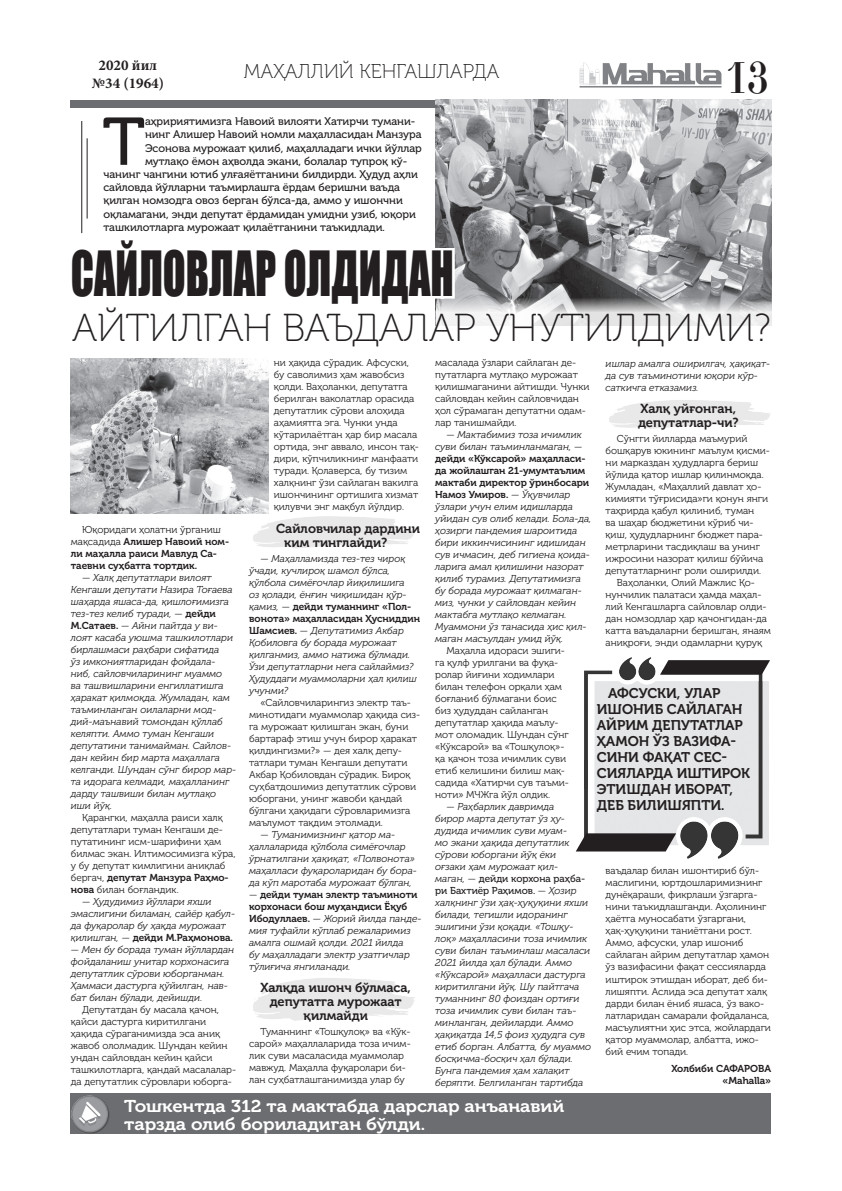
<style>
.page{position:relative;width:842px;height:1191px;background:#fff}
.page>*{position:absolute;margin:0;border:0;box-sizing:border-box;transform-origin:0 0}
.osn{font:67.1px "Museo Cyrl 500";color:#231f20}
.osn-2{font:57.2px "Impact Cyr Uzb";color:#231f20;scale:.74 1}
.t1{font:44.1px "Didona C";color:#231f20;scale:.8 1}
.osn-3{font:38.9px "Museo Cyrl 100";letter-spacing:-.005em;color:#231f20}
.ЗАГОЛОВКА_2{font:20px "Museo Cyrl 100";color:#231f20}
.t2{font:17px/18px "Museo Cyrl 700";color:#fff;scale:1.1 1}
.t3{font:700 15px/18px "Minion Pro";color:#231f20;text-align:center}
.osn-4{font:14px/16px "Museo Cyrl 700";color:#231f20}
.Podpis{font:13px/14px "Museo Cyrl 700";color:#231f20}
.osn-5{font:11px "Museo Cyrl 500";color:#231f20}
.osn-6{font:italic 10px/12px "Museo Cyrl 300";color:#231f20}
.osn-7{font:10px/12px "Museo Cyrl 300";color:#231f20}
.osn-8{font:10px/12px "Museo Cyrl 700";color:#231f20}
.s1{font-family:"Museo Cyrl 300"}
.s2{font-family:"Museo Cyrl 700";font-style:normal}
.s3{font-family:"Museo Cyrl 700"}
.s4{font-family:"Museo Cyrl 500";font-style:normal}
</style>
<div class="page">
<div style="left:71px;top:100px;width:700px;height:8px;background:#6c6d70"></div>
<img style="left:580px;top:62px;width:141px;height:26px">
<div style="left:71px;top:1093px;width:700px;height:41px;background:#6c6d70"></div>
<img style="left:71px;top:1095px;width:38px;height:39px">
<hr style="left:81px;top:121px;width:1px;height:112px;background:#231f20">
<hr style="left:87px;top:138px;width:1px;height:81px;background:#231f20">
<img style="left:436px;top:99px;width:335px;height:198px">
<svg style="left:81px;top:193px;width:376px;height:124px"></svg>
<img style="left:71px;top:358px;width:197px;height:156px">
<img style="left:584px;top:657px;width:185px;height:104px">
<img style="left:584px;top:761px;width:185px;height:97px">
<svg style="left:576px;top:833px;width:100px;height:18px"></svg>
<svg style="left:660px;top:660px;width:110px;height:14px"></svg>
<svg style="left:436px;top:297px;width:336px;height:29px"></svg>
<h3 class="t3" style="left:92px;top:56px;width:74px">2020 йил №34 (1964)</h3>
<p class="ЗАГОЛОВКА_2" style="left:244px;top:60px;width:257px">МАҲАЛЛИЙ КЕНГАШЛАРДА</p>
<p class="osn" style="left:103px;top:105px;width:44px">Т</p>
<p class="osn-5" style="left:145px;top:115px;width:272px">аҳририятимизга Навоий вилояти Хатирчи тумани-</p>
<p class="osn-5" style="left:145px;top:129px;width:278px">нинг Алишер Навоий номли маҳалласидан Манзура</p>
<p class="osn-5" style="left:145px;top:142px;width:278px">Эсонова мурожаат қилиб, маҳалладаги ички йўллар</p>
<p class="osn-5" style="left:145px;top:155px;width:264px">мутлақо ёмон аҳволда экани, болалар тупроқ кў-</p>
<p class="osn-5" style="left:103px;top:168px;width:316px">чанинг чангини ютиб улғаяётганини билдирди. Ҳудуд аҳли</p>
<p class="osn-5" style="left:103px;top:181px;width:298px">сайловда йўлларни таъмирлашга ёрдам беришни ваъда</p>
<p class="osn-5" style="left:103px;top:195px;width:301px">қилган номзодга овоз берган бўлса-да, аммо у ишончни</p>
<p class="osn-5" style="left:103px;top:208px;width:314px">оқламагани, энди депутат ёрдамидан умидни узиб, юқори</p>
<p class="osn-5" style="left:103px;top:221px;width:283px">ташкилотларга мурожаат қилаётганини таъкидлади.</p>
<p class="osn-2" style="left:71px;top:240px;width:519px">САЙЛОВЛАР ОЛДИДАН</p>
<h3 class="t1" style="left:726px;top:55px;width:54px">13</h3>
<p class="osn-3" style="left:72px;top:307px;width:700px">АЙТИЛГАН ВАЪДАЛАР УНУТИЛДИМИ?</p>
<p class="osn-8" style="left:71px;top:524px;width:160px;text-indent:11px"><span class="s1">Юқоридаги ҳолатни ўрганиш мақсадида</span> Алишер Навоий ном&shy;ли маҳалла раиси Мавлуд Са&shy;таевни суҳбатга тортдик.</p>
<p class="osn-6" style="left:71px;top:572px;width:167px;text-indent:11px">— Халқ депутатлари вилоят<br>Кенгаши депутати Назира Тоғаева шаҳарда яшаса-да, қишлоғимизга тез-тез келиб туради, — <span class="s2">дейди<br>М.Сатаев.</span> — Айни пайтда у ви&shy;лоят касаба уюшма ташкилотлари бирлашмаси раҳбари сифатида<br>ўз имкониятларидан фойдала&shy;ниб, сайловчиларининг муаммо<br>ва ташвишларини енгиллатишга ҳаракат қилмоқда. Жумладан, кам таъминланган оилаларни мод&shy;дий-маънавий томондан қўллаб келяпти. Аммо туман Кенгаши депутатини танимайман. Сайлов&shy;дан кейин бир марта маҳаллага келганди. Шундан сўнг бирор мар&shy;та идорага келмади, маҳалланинг дарду ташвиши билан мутлақо иши йўқ.</p>
<p class="osn-7" style="left:71px;top:812px;width:166px;text-indent:11px">Қарангки, маҳалла раиси халқ депутатлари туман Кенгаши де&shy;путатининг исм-шарифини ҳам билмас экан. Илтимосимизга кўра, у бу депутат кимлигини аниқлаб бергач, <span class="s3">депутат Манзура Раҳмо&shy;нова</span> билан боғландик.</p>
<p class="osn-6" style="left:71px;top:896px;width:166px;text-indent:11px">— Ҳудудимиз йўллари яхши эмаслигини биламан, сайёр қабул&shy;да фуқаролар бу ҳақда мурожаат қилишган, — <span class="s2">дейди М.Раҳмонова.</span></p>
<p class="osn-6" style="left:71px;top:944px;width:165px">— Мен бу борада туман йўллардан фойдаланиш унитар корхонасига депутатлик сўрови юборганман.<br>Ҳаммаси дастурга қўйилган, нав&shy;бат билан бўлади, дейишди.</p>
<p class="osn-7" style="left:71px;top:1004px;width:167px;text-indent:11px">Депутатдан бу масала қачон, қайси дастурга киритилгани ҳақида сўраганимизда эса аниқ жавоб ололмадик. Шундан кейин ундан сайловдан кейин қайси ташкилотларга, қандай масалалар&shy;да депутатлик сўровлари юборга-</p>
<p class="osn-7" style="left:274px;top:357px;width:146px">ни ҳақида сўрадик. Афсуски, бу саволимиз ҳам жавобсиз қолди. Ваҳоланки, депутатга берилган ваколатлар орасида депутатлик сўрови алоҳида аҳамиятга эга. Чунки унда кўтарилаётган ҳар бир масала ортида, энг аввало, инсон тақ&shy;дири, кўпчиликнинг манфаати туради. Қолаверса, бу тизим халқнинг ўзи сайлаган вакилга ишончининг ортишига хизмат қилувчи энг мақбул йўлдир.</p>
<p class="Podpis" style="left:284px;top:521px;width:137px;text-indent:-8px">Сайловчилар дардини ким тинглайди?</p>
<p class="osn-6" style="left:249px;top:552px;width:173px;text-indent:11px">— Маҳалламизда тез-тез чироқ ўчади, кучлироқ шамол бўлса, қўлбола симёғочлар йиқилишига<br>оз қолади, ёнғин чиқишидан қўр&shy;қамиз, — <span class="s2">дейди туманнинг «Пол&shy;вонота» маҳалласидан Ҳусниддин<br>Шамсиев.</span> — Депутатимиз Акбар<br>Қобиловга бу борада мурожаат қилганмиз, аммо натижа бўлмади.<br>Ўзи депутатларни нега сайлаймиз?<br>Ҳудуддаги муаммоларни ҳал қилиш учунми?</p>
<p class="osn-7" style="left:249px;top:696px;width:173px;text-indent:11px">«Сайловчиларингиз электр таъ&shy;минотидаги муаммолар ҳақида сиз&shy;га мурожаат қилишган экан, буни бартараф этиш учун бирор ҳаракат қилдингизми?» — дея халқ депу&shy;татлари туман Кенгаши депутати<br>Акбар Қобиловдан сўрадик. Бироқ суҳбатдошимиз депутатлик сўрови юборгани, унинг жавоби қандай бўлгани ҳақидаги сўровларимизга маълумот тақдим этолмади.</p>
<p class="osn-6" style="left:249px;top:828px;width:169px;text-indent:11px">— Туманимизнинг қатор ма&shy;ҳаллаларида қўлбола симёғочлар ўрнатилгани ҳақиқат, «Полвонота» маҳалласи фуқароларидан бу бора&shy;да кўп маротаба мурожаат бўлган,</p>
<p class="osn-6" style="left:249px;top:888px;width:174px">— <span class="s2">дейди туман электр таъминоти корхонаси бош муҳандиси Ёқуб<br>Ибодуллаев.</span> — Жорий йилда панде&shy;мия туфайли кўплаб режаларимиз амалга ошмай қолди. 2021 йилда<br>бу маҳалладаги электр узатгичлар тўлиғича янгиланади.</p>
<p class="Podpis" style="left:260px;top:981px;width:152px;text-align:center">Халқда ишонч бўлмаса, депутатга мурожаат қилмайди</p>
<p class="osn-7" style="left:249px;top:1026px;width:163px;text-indent:11px">Туманнинг «Тошқулоқ» ва «Кўк&shy;сарой» маҳаллаларида тоза ичим&shy;лик суви масаласида муаммолар мавжуд. Маҳалла фуқаролари би&shy;лан суҳбатлашганимизда улар бу</p>
<p class="osn-7" style="left:435px;top:356px;width:156px">масалада ўзлари сайлаган де&shy;путатларга мутлақо мурожаат қилишмаганини айтишди. Чунки сайловдан кейин сайловчидан ҳол сўрамаган депутатни одам&shy;лар танишмайди.</p>
<p class="osn-6" style="left:435px;top:428px;width:158px;text-indent:11px">— Мактабимиз тоза ичимлик суви билан таъминланмаган, — <span class="s2">дейди «Кўксарой» маҳалласи&shy;да жойлашган 21-умумтаълим мактаби директор ўринбосари<br>Намоз Умиров.</span> — Ўқувчилар ўзлари учун елим идишларда уйидан сув олиб келади. Бола-да, ҳозирги пандемия шароитида бири иккинчисининг идишидан сув ичмасин, деб гигиена қоида&shy;ларига амал қилишини назорат қилиб турамиз. Депутатимизга бу борада мурожаат қилмаган&shy;миз, чунки у сайловдан кейин мактабга мутлақо келмаган.<br>Муаммони ўз танасида ҳис қил&shy;маган масъулдан умид йўқ.</p>
<p class="osn-7" style="left:435px;top:644px;width:135px;text-indent:11px">Маҳалла идораси эшиги&shy;га қулф урилгани ва фуқа&shy;ролар йиғини ходимлари билан телефон орқали ҳам боғланиб бўлмагани боис биз ҳудуддан сайланган депутатлар ҳақида маълу&shy;мот оломадик. Шундан сўнг «Кўксарой» ва «Тошқулоқ»- қа қачон тоза ичимлик суви етиб келишини билиш мақ&shy;садида «Хатирчи сув таъми&shy;ноти» МЧЖга йўл олдик.</p>
<p class="osn-6" style="left:435px;top:800px;width:158px;text-indent:11px">— Раҳбарлик давримда<br>бирор марта депутат ўз ҳу&shy;дудида ичимлик суви муам-<br>мо экани ҳақида депутатлик сўрови юборгани йўқ ёки<br>оғзаки ҳам мурожаат қил-<br>маган, — <span class="s4">дейди корхона раҳба&shy;ри Бахтиёр Раҳимов.</span> — Ҳозир халқнинг ўзи ҳақ-ҳуқуқини яхши билади, тегишли идоранинг эшигини ўзи қоқади. «Тошқу&shy;лоқ» маҳалласини тоза ичимлик суви билан таъминлаш масаласи<br>2021 йилда ҳал бўлади. Аммо «Кўксарой» маҳалласи дастурга киритилгани йўқ. Шу пайтгача туманнинг 80 фоиздан ортиғи тоза ичимлик суви билан таъ&shy;минланган, дейиларди. Аммо ҳақиқатда 14,5 фоиз ҳудудга сув етиб борган. Албатта, бу муаммо босқичма-босқич ҳал бўлади.<br>Бунга пандемия ҳам халақит беряпти. Белгиланган тартибда</p>
<p class="osn-6" style="left:606px;top:357px;width:166px">ишлар амалга оширилгач, ҳақиқат&shy;да сув таъминотини юқори кўр&shy;саткичга етказамиз.</p>
<p class="Podpis" style="left:638px;top:402px;width:102px">Халқ уйғонган, депутатлар-чи?</p>
<p class="osn-7" style="left:606px;top:433px;width:166px;text-indent:11px">Сўнгги йилларда маъмурий бошқарув юкининг маълум қисми&shy;ни марказдан ҳудудларга бериш йўлида қатор ишлар қилинмоқда.<br>Жумладан, «Маҳаллий давлат ҳо&shy;кимияти тўғрисида»ги қонун янги таҳрирда қабул қилиниб, туман<br>ва шаҳар бюджетини кўриб чи&shy;қиш, ҳудудларнинг бюджет пара&shy;метрларини тасдиқлаш ва унинг ижросини назорат қилиш бўйича депутатларнинг роли оширилди.</p>
<p class="osn-7" style="left:606px;top:577px;width:167px;text-indent:11px">Ваҳоланки, Олий Мажлис Қо&shy;нунчилик палатаси ҳамда маҳал&shy;лий Кенгашларга сайловлар олди&shy;дан номзодлар ҳар қачонгидан-да катта ваъдаларни беришган, янаям аниқроғи, энди одамларни қуруқ</p>
<p class="osn-4" style="left:597px;top:685px;width:155px;text-indent:11px">АФСУСКИ, УЛАР<br>ИШОНИБ САЙЛАГАН<br>АЙРИМ ДЕПУТАТЛАР<br>ҲАМОН ЎЗ ВАЗИФА-<br>СИНИ ФАҚАТ СЕС-<br>СИЯЛАРДА ИШТИРОК<br>ЭТИШДАН ИБОРАТ,<br>ДЕБ БИЛИШЯПТИ.</p>
<p class="osn-7" style="left:606px;top:865px;width:167px">ваъдалар билан ишонтириб бўл&shy;маслигини, юртдошларимизнинг дунёқараши, фикрлаши ўзгарга&shy;нини таъкидлашганди. Аҳолининг ҳаётга муносабати ўзгаргани, ҳақ-ҳуқуқини таниётгани рост.<br>Аммо, афсуски, улар ишониб сайлаган айрим депутатлар ҳамон ўз вазифасини фақат сессияларда иштирок этишдан иборат, деб би&shy;лишяпти. Аслида эса депутат халқ дарди билан ёниб яшаса, ўз вако&shy;латларидан самарали фойдаланса, масъулиятни ҳис этса, жойлардаги қатор муаммолар, албатта, ижо&shy;бий ечим топади.</p>
<p class="osn-8" style="left:671px;top:1062px;width:101px">Холбиби САФАРОВА</p>
<p class="osn-8" style="left:723px;top:1074px;width:50px">«Mahalla»</p>
<p class="t2" style="left:124px;top:1097px;width:402px">Тошкентда 312 та мактабда дарслар анъанавий тарзда олиб бориладиган бўлди.</p>
</div>
